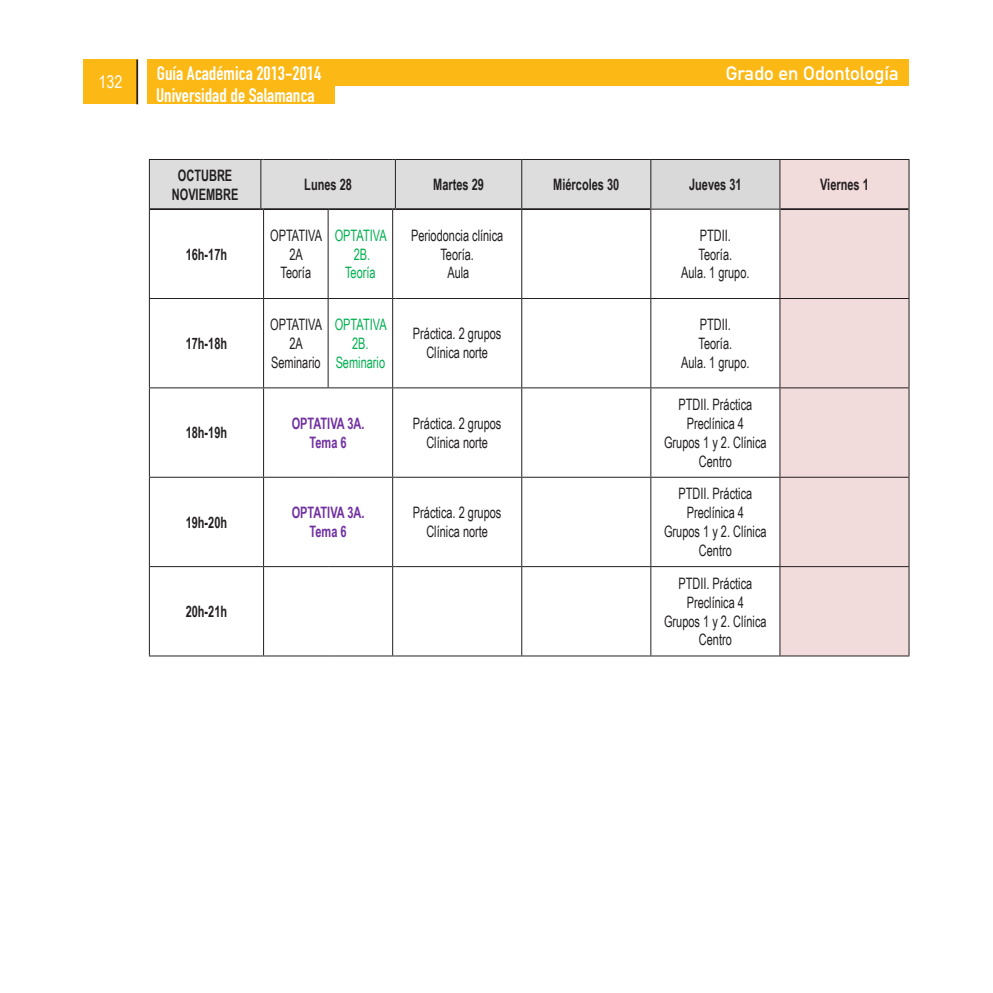
<style>
.page{position:relative;width:993px;height:993px;background:#fff}
.page>*{position:absolute;margin:0;border:0;box-sizing:border-box;transform-origin:0 0}
.t1{font:19.25px "DIN Engschrift Alternate";color:#fff}
.t2{font:19.25px "DIN Mittelschrift";color:#fff}
.t3{font:17.5px "Arial Narrow";color:#fff}
.t4{font:15.75px/18.9px "Arial Narrow";color:#231f20;text-align:center;scale:.85 1}
.t5{font:700 15.75px "Arial Narrow";color:#231f20;scale:.85 1}
.t6{font:15.75px "Arial Narrow";color:#00b050;scale:.85 1}
.t7{font:700 15.75px "Arial Narrow";color:#7030a0;scale:.85 1}
</style>
<div class="page">
<div style="left:83px;top:60px;width:55px;height:44px;background:#fcb814"></div>
<hr style="left:136px;top:60px;width:2px;height:44px;background:#231f20">
<div style="left:147px;top:60px;width:187px;height:44px;background:#fcb814"></div>
<div style="left:147px;top:60px;width:761px;height:26px;background:#fcb814"></div>
<div style="left:650px;top:159px;width:129px;height:50px;background:#d9d9d9"></div>
<div style="left:780px;top:160px;width:128px;height:495px;background:#f2dbdb"></div>
<hr style="left:650px;top:159px;width:129px;height:1px;background:#231f20">
<hr style="left:650px;top:160px;width:1px;height:49px;background:#231f20">
<hr style="left:779px;top:159px;width:130px;height:1px;background:#231f20">
<hr style="left:779px;top:160px;width:1px;height:49px;background:#231f20">
<hr style="left:908px;top:160px;width:1px;height:49px;background:#231f20">
<div style="left:149px;top:159px;width:501px;height:51px;background:#ddd"></div>
<hr style="left:395px;top:208px;width:126px;height:2px;background:#231f20">
<hr style="left:521px;top:208px;width:129px;height:2px;background:#231f20">
<hr style="left:780px;top:208px;width:128px;height:2px;background:#231f20">
<hr style="left:650px;top:209px;width:130px;height:1px;background:#231f20">
<hr style="left:149px;top:298px;width:112px;height:1px;background:#231f20">
<hr style="left:263px;top:298px;width:65px;height:1px;background:#231f20">
<hr style="left:328px;top:298px;width:64px;height:1px;background:#231f20">
<hr style="left:395px;top:298px;width:126px;height:1px;background:#231f20">
<hr style="left:521px;top:298px;width:129px;height:1px;background:#231f20">
<hr style="left:650px;top:298px;width:129px;height:1px;background:#231f20">
<hr style="left:779px;top:298px;width:130px;height:1px;background:#231f20">
<hr style="left:149px;top:387px;width:112px;height:1px;background:#231f20">
<hr style="left:263px;top:387px;width:65px;height:1px;background:#231f20">
<hr style="left:328px;top:387px;width:64px;height:1px;background:#231f20">
<hr style="left:395px;top:387px;width:126px;height:1px;background:#231f20">
<hr style="left:521px;top:387px;width:129px;height:1px;background:#231f20">
<hr style="left:650px;top:387px;width:129px;height:1px;background:#231f20">
<hr style="left:779px;top:387px;width:130px;height:1px;background:#231f20">
<hr style="left:149px;top:476px;width:112px;height:1px;background:#231f20">
<hr style="left:263px;top:476px;width:65px;height:1px;background:#231f20">
<hr style="left:328px;top:476px;width:64px;height:1px;background:#231f20">
<hr style="left:395px;top:476px;width:126px;height:1px;background:#231f20">
<hr style="left:521px;top:476px;width:129px;height:1px;background:#231f20">
<hr style="left:650px;top:476px;width:129px;height:1px;background:#231f20">
<hr style="left:779px;top:476px;width:130px;height:1px;background:#231f20">
<hr style="left:149px;top:566px;width:112px;height:1px;background:#231f20">
<hr style="left:263px;top:566px;width:65px;height:1px;background:#231f20">
<hr style="left:328px;top:566px;width:64px;height:1px;background:#231f20">
<hr style="left:395px;top:566px;width:126px;height:1px;background:#231f20">
<hr style="left:521px;top:566px;width:129px;height:1px;background:#231f20">
<hr style="left:650px;top:566px;width:129px;height:1px;background:#231f20">
<hr style="left:779px;top:566px;width:130px;height:1px;background:#231f20">
<hr style="left:149px;top:655px;width:112px;height:1px;background:#231f20">
<hr style="left:263px;top:655px;width:65px;height:1px;background:#231f20">
<hr style="left:328px;top:655px;width:64px;height:1px;background:#231f20">
<hr style="left:395px;top:655px;width:126px;height:1px;background:#231f20">
<hr style="left:521px;top:655px;width:129px;height:1px;background:#231f20">
<hr style="left:650px;top:655px;width:129px;height:1px;background:#231f20">
<hr style="left:779px;top:655px;width:130px;height:1px;background:#231f20">
<hr style="left:149px;top:209px;width:1px;height:89px;background:#231f20">
<hr style="left:149px;top:299px;width:1px;height:88px;background:#231f20">
<hr style="left:149px;top:388px;width:1px;height:88px;background:#231f20">
<hr style="left:149px;top:477px;width:1px;height:89px;background:#231f20">
<hr style="left:149px;top:567px;width:1px;height:88px;background:#231f20">
<hr style="left:263px;top:210px;width:1px;height:88px;background:#231f20">
<hr style="left:327px;top:210px;width:1px;height:88px;background:#231f20">
<hr style="left:392px;top:210px;width:1px;height:88px;background:#231f20">
<hr style="left:521px;top:210px;width:1px;height:88px;background:#231f20">
<hr style="left:650px;top:209px;width:1px;height:89px;background:#231f20">
<hr style="left:779px;top:209px;width:1px;height:89px;background:#231f20">
<hr style="left:908px;top:209px;width:1px;height:89px;background:#231f20">
<hr style="left:263px;top:299px;width:1px;height:88px;background:#231f20">
<hr style="left:327px;top:299px;width:1px;height:88px;background:#231f20">
<hr style="left:392px;top:299px;width:1px;height:88px;background:#231f20">
<hr style="left:521px;top:299px;width:1px;height:88px;background:#231f20">
<hr style="left:650px;top:299px;width:1px;height:88px;background:#231f20">
<hr style="left:779px;top:299px;width:1px;height:88px;background:#231f20">
<hr style="left:908px;top:299px;width:1px;height:88px;background:#231f20">
<hr style="left:263px;top:388px;width:1px;height:88px;background:#231f20">
<hr style="left:392px;top:388px;width:1px;height:88px;background:#231f20">
<hr style="left:521px;top:388px;width:1px;height:88px;background:#231f20">
<hr style="left:650px;top:388px;width:1px;height:88px;background:#231f20">
<hr style="left:779px;top:388px;width:1px;height:88px;background:#231f20">
<hr style="left:908px;top:388px;width:1px;height:88px;background:#231f20">
<hr style="left:263px;top:477px;width:1px;height:89px;background:#231f20">
<hr style="left:392px;top:477px;width:1px;height:89px;background:#231f20">
<hr style="left:521px;top:477px;width:1px;height:89px;background:#231f20">
<hr style="left:650px;top:477px;width:1px;height:89px;background:#231f20">
<hr style="left:779px;top:477px;width:1px;height:89px;background:#231f20">
<hr style="left:908px;top:477px;width:1px;height:89px;background:#231f20">
<hr style="left:263px;top:567px;width:1px;height:88px;background:#231f20">
<hr style="left:392px;top:567px;width:1px;height:88px;background:#231f20">
<hr style="left:521px;top:567px;width:1px;height:88px;background:#231f20">
<hr style="left:650px;top:567px;width:1px;height:88px;background:#231f20">
<hr style="left:779px;top:567px;width:1px;height:88px;background:#231f20">
<hr style="left:908px;top:567px;width:1px;height:88px;background:#231f20">
<p class="t3" style="left:98px;top:69px;width:25px">132</p>
<p class="t1" style="left:157px;top:62px;width:166px">Guía Académica 2013-2014</p>
<p class="t2" style="left:725px;top:62px;width:174px">Grado en Odontología</p>
<p class="t1" style="left:156px;top:84px;width:160px">Universidad de Salamanca</p>
<p class="t5" style="left:178px;top:163px;width:65px">OCTUBRE</p>
<p class="t5" style="left:172px;top:182px;width:80px">NOVIEMBRE</p>
<p class="t5" style="left:186px;top:242px;width:50px">16h-17h</p>
<p class="t5" style="left:186px;top:331px;width:50px">17h-18h</p>
<p class="t5" style="left:186px;top:420px;width:50px">18h-19h</p>
<p class="t5" style="left:186px;top:510px;width:50px">19h-20h</p>
<p class="t5" style="left:186px;top:599px;width:50px">20h-21h</p>
<p class="t5" style="left:304px;top:172px;width:57px">Lunes 28</p>
<p class="t5" style="left:433px;top:172px;width:61px">Martes 29</p>
<p class="t5" style="left:553px;top:172px;width:79px">Miércoles 30</p>
<p class="t5" style="left:689px;top:172px;width:63px">Jueves 31</p>
<p class="t5" style="left:819px;top:172px;width:59px">Viernes 1</p>
<p class="t4" style="left:270px;top:225px;width:63px">OPTATIVA<br>2A</p>
<p class="t4" style="left:280px;top:263px;width:37px">Teoría</p>
<p class="t6" style="left:334px;top:223px;width:63px">OPTATIVA</p>
<p class="t6" style="left:353px;top:242px;width:21px">2B.</p>
<p class="t6" style="left:345px;top:261px;width:37px">Teoría</p>
<p class="t4" style="left:270px;top:314px;width:63px">OPTATIVA<br>2A</p>
<p class="t4" style="left:271px;top:352px;width:60px">Seminario</p>
<p class="t6" style="left:334px;top:313px;width:63px">OPTATIVA</p>
<p class="t6" style="left:352px;top:332px;width:21px">2B.</p>
<p class="t6" style="left:335px;top:350px;width:60px">Seminario</p>
<p class="t7" style="left:291px;top:411px;width:87px">OPTATIVA 3A.</p>
<p class="t7" style="left:309px;top:430px;width:45px">Tema 6</p>
<p class="t7" style="left:291px;top:500px;width:87px">OPTATIVA 3A.</p>
<p class="t7" style="left:309px;top:519px;width:45px">Tema 6</p>
<p class="t4" style="left:411px;top:225px;width:110px">Periodoncia clínica</p>
<p class="t4" style="left:440px;top:244px;width:41px">Teoría.</p>
<p class="t4" style="left:447px;top:263px;width:27px">Aula</p>
<p class="t4" style="left:413px;top:324px;width:106px">Práctica. 2 grupos</p>
<p class="t4" style="left:426px;top:342px;width:74px">Clínica norte</p>
<p class="t4" style="left:413px;top:413px;width:106px">Práctica. 2 grupos</p>
<p class="t4" style="left:426px;top:432px;width:74px">Clínica norte</p>
<p class="t4" style="left:413px;top:502px;width:106px">Práctica. 2 grupos</p>
<p class="t4" style="left:426px;top:521px;width:74px">Clínica norte</p>
<p class="t4" style="left:699px;top:225px;width:38px">PTDII.</p>
<p class="t4" style="left:698px;top:244px;width:41px">Teoría.</p>
<p class="t4" style="left:681px;top:263px;width:82px">Aula. 1 grupo.</p>
<p class="t4" style="left:699px;top:314px;width:38px">PTDII.</p>
<p class="t4" style="left:698px;top:333px;width:41px">Teoría.</p>
<p class="t4" style="left:681px;top:352px;width:82px">Aula. 1 grupo.</p>
<p class="t4" style="left:678px;top:394px;width:88px">PTDII. Práctica<br>Preclínica 4</p>
<p class="t4" style="left:664px;top:432px;width:122px">Grupos 1 y 2. Clínica<br>Centro</p>
<p class="t4" style="left:678px;top:483px;width:88px">PTDII. Práctica<br>Preclínica 4</p>
<p class="t4" style="left:664px;top:521px;width:122px">Grupos 1 y 2. Clínica<br>Centro</p>
<p class="t4" style="left:678px;top:573px;width:88px">PTDII. Práctica<br>Preclínica 4</p>
<p class="t4" style="left:664px;top:610px;width:122px">Grupos 1 y 2. Clínica<br>Centro</p>
</div>
